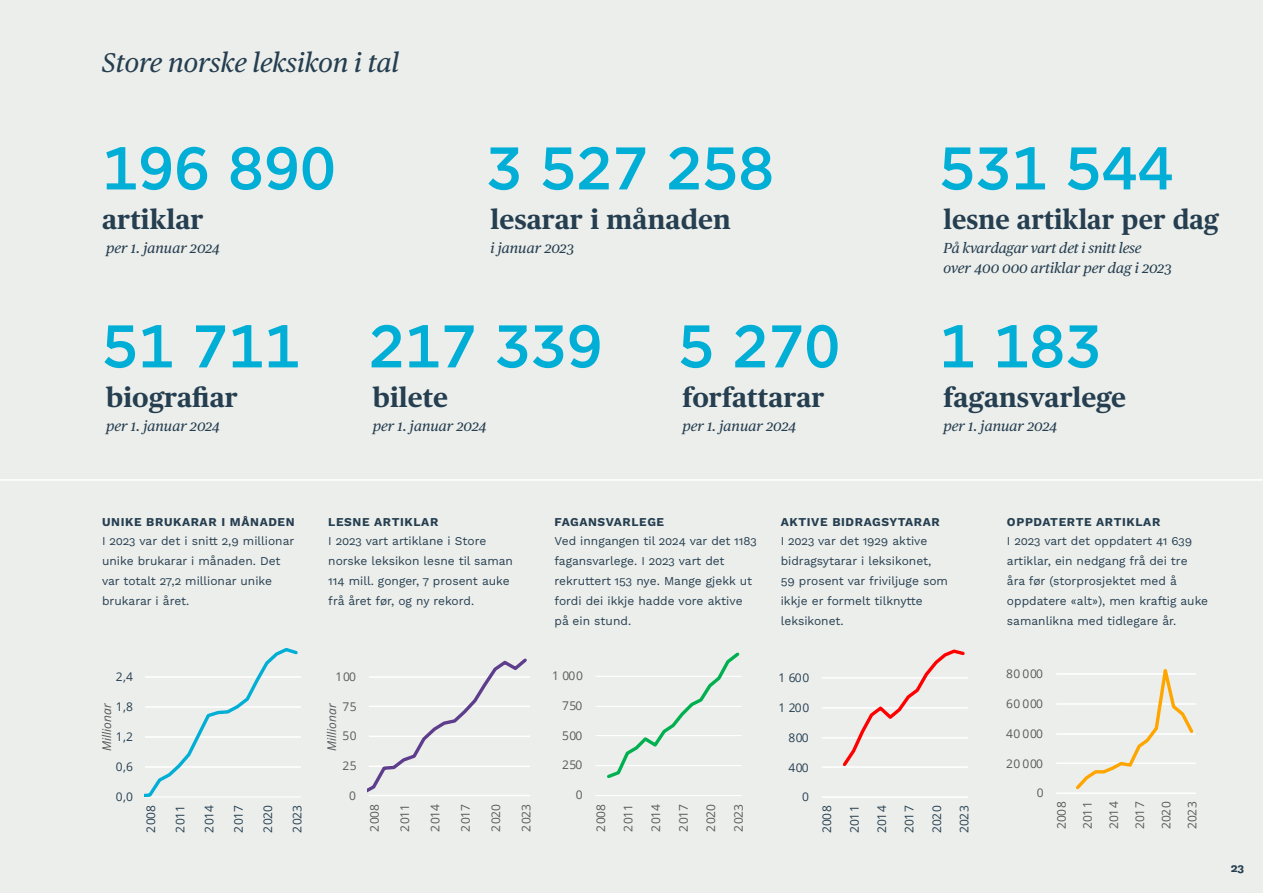
<style>
.page{position:relative;width:1263px;height:893px;background:#eceeeb}
.page>*{position:absolute;margin:0;border:0;box-sizing:border-box;transform-origin:0 0}
.t1{font:500 60px "Gotham";color:#00aed6}
.t2{font:700 27px "Publico Text";letter-spacing:.01em;color:#253e50}
.t3{font:italic 27px "Publico Text";color:#253e50}
.t4{font:700 27px "Publico Text";letter-spacing:.01em;color:#253e50;scale:.96 1}
.t5{font:italic 14.55px/19.8px "Publico Text";color:#253e50}
.t6{font:12px/19.8px "Work Sans";color:#253e50}
.t7{font:12px/26.2px "Open Sans";letter-spacing:.055em;color:#595959;text-align:justify}
.t8{font:700 12px "Work Sans";letter-spacing:.05em;color:#253e50}
.t9{font:12px "Open Sans";letter-spacing:.055em;color:#253e50}
.t10{font:italic 12px "Open Sans";color:#53585a}
</style>
<div class="page">
<hr style="left:145px;top:766px;width:156px;height:2px;background:#fff">
<hr style="left:145px;top:736px;width:156px;height:2px;background:#fff">
<hr style="left:145px;top:706px;width:156px;height:2px;background:#fff">
<hr style="left:145px;top:676px;width:156px;height:2px;background:#fff">
<hr style="left:145px;top:796px;width:156px;height:1px;background:#fff">
<svg style="left:144px;top:648px;width:154px;height:149px"></svg>
<hr style="left:1056px;top:762px;width:140px;height:2px;background:#fff">
<hr style="left:1056px;top:733px;width:140px;height:2px;background:#fff">
<hr style="left:1056px;top:703px;width:140px;height:2px;background:#fff">
<hr style="left:1056px;top:673px;width:140px;height:2px;background:#fff">
<hr style="left:1056px;top:792px;width:140px;height:2px;background:#fff">
<svg style="left:1076px;top:669px;width:120px;height:121px"></svg>
<hr style="left:822px;top:766px;width:146px;height:2px;background:#fff">
<hr style="left:822px;top:737px;width:146px;height:2px;background:#fff">
<hr style="left:822px;top:707px;width:146px;height:2px;background:#fff">
<hr style="left:822px;top:677px;width:146px;height:2px;background:#fff">
<hr style="left:822px;top:796px;width:146px;height:2px;background:#fff">
<svg style="left:842px;top:649px;width:123px;height:118px"></svg>
<hr style="left:595px;top:765px;width:147px;height:1px;background:#fff">
<hr style="left:595px;top:735px;width:147px;height:1px;background:#fff">
<hr style="left:595px;top:706px;width:147px;height:1px;background:#fff">
<hr style="left:595px;top:676px;width:147px;height:1px;background:#fff">
<hr style="left:595px;top:795px;width:147px;height:1px;background:#fff">
<svg style="left:607px;top:652px;width:133px;height:126px"></svg>
<hr style="left:369px;top:795px;width:161px;height:1px;background:#fff">
<svg style="left:367px;top:658px;width:163px;height:135px"></svg>
<hr style="left:0;top:479px;width:1263px;height:2px;background:#fff">
<h2 class="t3" style="left:102px;top:42px;width:299px">Store norske leksikon i tal</h2>
<h1 class="t1" style="left:102px;top:129px;width:235px">196 890</h1>
<h2 class="t2" style="left:102px;top:199px;width:103px">artiklar</h2>
<p class="t5" style="left:106px;top:237px;width:115px">per 1. januar 2024</p>
<h1 class="t1" style="left:486px;top:129px;width:289px">3 527 258</h1>
<h2 class="t2" style="left:490px;top:199px;width:242px">lesarar i månaden</h2>
<p class="t5" style="left:490px;top:237px;width:85px">i januar 2023</p>
<h1 class="t1" style="left:102px;top:307px;width:199px">51 711</h1>
<h2 class="t2" style="left:106px;top:376px;width:133px">biografiar</h2>
<p class="t5" style="left:106px;top:415px;width:115px">per 1. januar 2024</p>
<h1 class="t1" style="left:369px;top:307px;width:235px">217 339</h1>
<h2 class="t2" style="left:373px;top:376px;width:77px">bilete</h2>
<p class="t5" style="left:373px;top:415px;width:115px">per 1. januar 2024</p>
<h1 class="t1" style="left:678px;top:307px;width:163px">5 270</h1>
<h2 class="t2" style="left:682px;top:376px;width:144px">forfattarar</h2>
<p class="t5" style="left:682px;top:415px;width:115px">per 1. januar 2024</p>
<h1 class="t1" style="left:939px;top:129px;width:235px">531 544</h1>
<h2 class="t4" style="left:943px;top:199px;width:289px">lesne artiklar per dag</h2>
<p class="t5" style="left:943px;top:237px;width:229px">På kvardagar vart det i snitt lese over 400 000 artiklar per dag i 2023</p>
<h1 class="t1" style="left:939px;top:307px;width:163px">1 183</h1>
<h2 class="t2" style="left:943px;top:376px;width:184px">fagansvarlege</h2>
<p class="t5" style="left:943px;top:415px;width:115px">per 1. januar 2024</p>
<p class="t8" style="left:102px;top:512px;width:194px">UNIKE BRUKARAR I MÅNADEN</p>
<p class="t6" style="left:102px;top:531px;width:194px">I 2023 var det i snitt 2,9 millionar unike brukarar i månaden. Det var totalt 27,2 millionar unike brukarar i året.</p>
<p class="t8" style="left:328px;top:512px;width:111px">LESNE ARTIKLAR</p>
<p class="t6" style="left:328px;top:531px;width:186px">I 2023 vart artiklane i Store norske leksikon lesne til saman<br>114 mill. gonger, 7 prosent auke frå året før, og ny rekord.</p>
<p class="t8" style="left:554px;top:512px;width:111px">FAGANSVARLEGE</p>
<p class="t6" style="left:554px;top:531px;width:204px">Ved inngangen til 2024 var det 1183 fagansvarlege. I 2023 vart det rekruttert 153 nye. Mange gjekk ut fordi dei ikkje hadde vore aktive på ein stund.</p>
<p class="t8" style="left:781px;top:512px;width:161px">AKTIVE BIDRAGSYTARAR</p>
<p class="t6" style="left:781px;top:531px;width:169px">I 2023 var det 1929 aktive bidragsytarar i leksikonet,<br>59 prosent var friviljuge som ikkje er formelt tilknytte leksikonet.</p>
<p class="t8" style="left:1007px;top:512px;width:155px">OPPDATERTE ARTIKLAR</p>
<p class="t6" style="left:1007px;top:531px;width:203px">I 2023 vart det oppdatert 41 639 artiklar, ein nedgang frå dei tre åra før (storprosjektet med å oppdatere «alt»), men kraftig auke samanlikna med tidlegare år.</p>
<p class="t9" style="left:116px;top:669px;width:19px">2,4</p>
<p class="t7" style="left:336px;top:663px;width:22px">100</p>
<p class="t7" style="left:552px;top:662px;width:32px">1 000</p>
<p class="t9" style="left:778px;top:670px;width:32px">1 600</p>
<p class="t7" style="left:1006px;top:660px;width:38px">80 000</p>
<p class="t7" style="left:342px;top:693px;width:16px">75</p>
<p class="t9" style="left:116px;top:699px;width:19px">1,8</p>
<p class="t10" style="left:99px;top:751px;width:49px;rotate:-90deg">Millionar</p>
<p class="t10" style="left:324px;top:751px;width:49px;rotate:-90deg">Millionar</p>
<p class="t7" style="left:342px;top:722px;width:16px">50</p>
<p class="t9" style="left:116px;top:728px;width:19px">1,2</p>
<p class="t7" style="left:562px;top:692px;width:22px">750</p>
<p class="t7" style="left:562px;top:722px;width:22px">500</p>
<p class="t9" style="left:778px;top:699px;width:32px">1 200</p>
<p class="t9" style="left:788px;top:729px;width:22px">800</p>
<p class="t7" style="left:1006px;top:690px;width:38px">60 000</p>
<p class="t7" style="left:1006px;top:720px;width:38px">40 000</p>
<p class="t9" style="left:116px;top:758px;width:19px">0,6</p>
<p class="t7" style="left:342px;top:752px;width:16px">25</p>
<p class="t7" style="left:562px;top:751px;width:22px">250</p>
<p class="t9" style="left:788px;top:759px;width:22px">400</p>
<p class="t7" style="left:1006px;top:750px;width:38px">20 000</p>
<p class="t9" style="left:116px;top:788px;width:19px">0,0</p>
<p class="t9" style="left:143px;top:833px;width:29px;rotate:-90deg">2008</p>
<p class="t9" style="left:172px;top:833px;width:29px;rotate:-90deg">2011</p>
<p class="t9" style="left:201px;top:833px;width:29px;rotate:-90deg">2014</p>
<p class="t9" style="left:230px;top:833px;width:29px;rotate:-90deg">2017</p>
<p class="t9" style="left:260px;top:833px;width:29px;rotate:-90deg">2020</p>
<p class="t9" style="left:289px;top:833px;width:29px;rotate:-90deg">2023</p>
<p class="t7" style="left:349px;top:782px;width:8px">0</p>
<p class="t7" style="left:361px;top:831px;width:29px;rotate:-90deg">2008</p>
<p class="t7" style="left:391px;top:831px;width:29px;rotate:-90deg">2011</p>
<p class="t7" style="left:422px;top:831px;width:29px;rotate:-90deg">2014</p>
<p class="t7" style="left:452px;top:831px;width:29px;rotate:-90deg">2017</p>
<p class="t7" style="left:482px;top:831px;width:29px;rotate:-90deg">2020</p>
<p class="t7" style="left:513px;top:831px;width:29px;rotate:-90deg">2023</p>
<p class="t7" style="left:576px;top:781px;width:8px">0</p>
<p class="t7" style="left:587px;top:832px;width:29px;rotate:-90deg">2008</p>
<p class="t7" style="left:615px;top:832px;width:29px;rotate:-90deg">2011</p>
<p class="t7" style="left:642px;top:832px;width:29px;rotate:-90deg">2014</p>
<p class="t7" style="left:670px;top:832px;width:29px;rotate:-90deg">2017</p>
<p class="t7" style="left:697px;top:832px;width:29px;rotate:-90deg">2020</p>
<p class="t7" style="left:725px;top:832px;width:29px;rotate:-90deg">2023</p>
<p class="t9" style="left:802px;top:788px;width:8px">0</p>
<p class="t9" style="left:819px;top:833px;width:29px;rotate:-90deg">2008</p>
<p class="t9" style="left:846px;top:833px;width:29px;rotate:-90deg">2011</p>
<p class="t9" style="left:874px;top:833px;width:29px;rotate:-90deg">2014</p>
<p class="t9" style="left:901px;top:833px;width:29px;rotate:-90deg">2017</p>
<p class="t9" style="left:928px;top:833px;width:29px;rotate:-90deg">2020</p>
<p class="t9" style="left:956px;top:833px;width:29px;rotate:-90deg">2023</p>
<p class="t7" style="left:1037px;top:779px;width:8px">0</p>
<p class="t7" style="left:1048px;top:829px;width:29px;rotate:-90deg">2008<br>2011<br>2014<br>2017<br>2020<br>2023</p>
<p class="t8" style="left:1231px;top:859px;width:15px">23</p>
</div>
